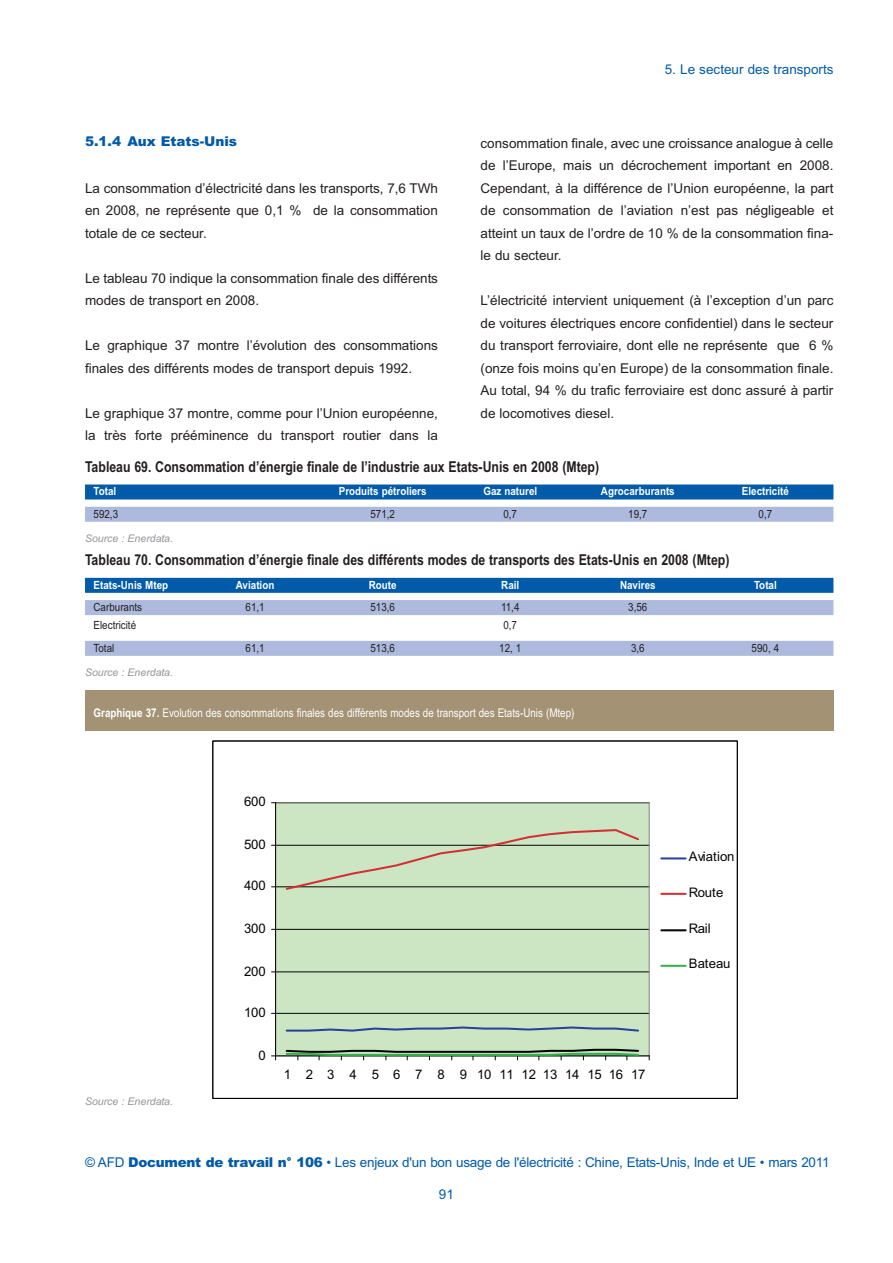
<style>
.page{position:relative;width:893px;height:1263px;background:#fff}
.page>*{position:absolute;margin:0;border:0;box-sizing:border-box;transform-origin:0 0}
.t1{font:700 15px "Arial Narrow";color:#231f20}
.t2{font:13.5px/22.5px "Arial";color:#231f20;text-align:justify}
.t3{font:13.5px "Arial";letter-spacing:-.015em;color:#015ba9}
.t4{font:900 13.5px "Arial";color:#015ba9}
.t5{font:13.2px "Arial MT+T42+YTUMRX";letter-spacing:-.015em;color:#040503}
.t6{font:13.2px "Arial MT+T42+YTUMRX";letter-spacing:.01em;color:#040503}
.t7{font:12px "Arial Narrow";color:#fff}
.t8{font:700 11.25px "Arial Narrow";color:#fff;scale:1.06 1}
.t9{font:11.25px "Arial Narrow";color:#231f20;scale:1.06 1}
.t10{font:italic 10.5px "Arial";color:#939598}
.s1{font-weight:700}
.s2{font-weight:900}
</style>
<div class="page">
<div style="left:85px;top:484px;width:748px;height:15px;background:#015ba9"></div>
<div style="left:85px;top:507px;width:748px;height:15px;background:#adbadd"></div>
<div style="left:85px;top:578px;width:748px;height:15px;background:#015ba9"></div>
<div style="left:85px;top:600px;width:748px;height:15px;background:#adbadd"></div>
<div style="left:85px;top:641px;width:748px;height:15px;background:#adbadd"></div>
<div style="left:85px;top:690px;width:748px;height:41px;background:#a39274"></div>
<div style="left:276px;top:803px;width:373px;height:253px;background:#cce5c3"></div>
<hr style="left:276px;top:1013px;width:373px;height:1px;background:#040503">
<hr style="left:276px;top:972px;width:373px;height:1px;background:#040503">
<hr style="left:276px;top:929px;width:373px;height:1px;background:#040503">
<hr style="left:276px;top:886px;width:373px;height:1px;background:#040503">
<hr style="left:276px;top:845px;width:373px;height:1px;background:#040503">
<hr style="left:275px;top:803px;width:1px;height:253px;background:#040503">
<hr style="left:276px;top:1055px;width:373px;height:1px;background:#040503">
<svg style="left:285px;top:1026px;width:354px;height:6px"></svg>
<svg style="left:284px;top:829px;width:357px;height:61px"></svg>
<svg style="left:285px;top:1048px;width:355px;height:12px"></svg>
<hr style="left:661px;top:857px;width:25px;height:2px;background:#28419a">
<hr style="left:661px;top:893px;width:25px;height:2px;background:#d32f33">
<hr style="left:661px;top:929px;width:25px;height:2px;background:#040503">
<hr style="left:661px;top:965px;width:25px;height:2px;background:#33b04a">
<p class="t4" style="left:85px;top:133px;width:154px">5.1.4 Aux Etats-Unis</p>
<p class="t2" style="left:85px;top:177px;width:354px">La consommation d’électricité dans les transports, 7,6 TWh en 2008, ne représente que 0,1 % de la consommation totale de ce secteur.</p>
<p class="t2" style="left:85px;top:267px;width:354px">Le tableau 70 indique la consommation finale des différents modes de transport en 2008.</p>
<p class="t2" style="left:85px;top:334px;width:354px">Le graphique 37 montre l’évolution des consommations finales des différents modes de transport depuis 1992.</p>
<p class="t2" style="left:85px;top:402px;width:354px">Le graphique 37 montre, comme pour l’Union européenne, la très forte prééminence du transport routier dans la</p>
<p class="t3" style="left:665px;top:61px;width:170px">5. Le secteur des transports</p>
<p class="t2" style="left:480px;top:132px;width:354px">consommation finale, avec une croissance analogue à celle de l’Europe, mais un décrochement important en 2008.<br>Cependant, à la différence de l’Union européenne, la part de consommation de l’aviation n’est pas négligeable et atteint un taux de l’ordre de 10 % de la consommation fina&shy;le du secteur.</p>
<p class="t2" style="left:480px;top:289px;width:354px">L’électricité intervient uniquement (à l’exception d’un parc de voitures électriques encore confidentiel) dans le secteur du transport ferroviaire, dont elle ne représente que 6 % (onze fois moins qu’en Europe) de la consommation finale.<br>Au total, 94 % du trafic ferroviaire est donc assuré à partir de locomotives diesel.</p>
<p class="t1" style="left:85px;top:458px;width:516px">Tableau 69. Consommation d’énergie finale de l’industrie aux Etats-Unis en 2008 (Mtep)</p>
<p class="t8" style="left:94px;top:485px;width:23px">Total</p>
<p class="t8" style="left:339px;top:485px;width:84px">Produits pétroliers</p>
<p class="t8" style="left:483px;top:485px;width:52px">Gaz naturel</p>
<p class="t8" style="left:601px;top:485px;width:71px">Agrocarburants</p>
<p class="t8" style="left:742px;top:485px;width:46px">Electricité</p>
<p class="t9" style="left:94px;top:507px;width:25px">592,3</p>
<p class="t9" style="left:370px;top:507px;width:25px">571,2</p>
<p class="t9" style="left:503px;top:507px;width:14px">0,7</p>
<p class="t9" style="left:628px;top:507px;width:20px">19,7</p>
<p class="t9" style="left:759px;top:507px;width:14px">0,7</p>
<p class="t10" style="left:85px;top:532px;width:89px">Source : Enerdata.</p>
<p class="t1" style="left:85px;top:551px;width:646px">Tableau 70. Consommation d’énergie finale des différents modes de transports des Etats-Unis en 2008 (Mtep)</p>
<p class="t8" style="left:94px;top:578px;width:72px">Etats-Unis Mtep</p>
<p class="t8" style="left:236px;top:578px;width:38px">Aviation</p>
<p class="t8" style="left:369px;top:578px;width:28px">Route</p>
<p class="t8" style="left:501px;top:578px;width:19px">Rail</p>
<p class="t8" style="left:620px;top:578px;width:35px">Navires</p>
<p class="t8" style="left:754px;top:578px;width:23px">Total</p>
<p class="t9" style="left:94px;top:600px;width:47px">Carburants</p>
<p class="t9" style="left:246px;top:600px;width:20px">61,1</p>
<p class="t9" style="left:370px;top:600px;width:25px">513,6</p>
<p class="t9" style="left:501px;top:600px;width:19px">11,4</p>
<p class="t9" style="left:628px;top:600px;width:20px">3,56</p>
<p class="t9" style="left:94px;top:619px;width:42px">Electricité</p>
<p class="t9" style="left:503px;top:619px;width:14px">0,7</p>
<p class="t9" style="left:94px;top:641px;width:21px">Total</p>
<p class="t9" style="left:246px;top:641px;width:20px">61,1</p>
<p class="t9" style="left:370px;top:641px;width:25px">513,6</p>
<p class="t9" style="left:499px;top:641px;width:22px">12, 1</p>
<p class="t9" style="left:631px;top:641px;width:14px">3,6</p>
<p class="t9" style="left:752px;top:641px;width:28px">590, 4</p>
<p class="t10" style="left:85px;top:666px;width:89px">Source : Enerdata.</p>
<p class="t7" style="left:94px;top:706px;width:482px"><span class="s1">Graphique 37.</span> Evolution des consommations finales des différents modes de transport des Etats-Unis (Mtep)</p>
<p class="t5" style="left:244px;top:793px;width:23px">600</p>
<p class="t10" style="left:85px;top:1095px;width:89px">Source : Enerdata.</p>
<p class="t5" style="left:244px;top:836px;width:23px">500</p>
<p class="t5" style="left:244px;top:877px;width:23px">400</p>
<p class="t5" style="left:244px;top:920px;width:23px">300</p>
<p class="t5" style="left:244px;top:962px;width:23px">200</p>
<p class="t5" style="left:244px;top:1004px;width:23px">100</p>
<p class="t5" style="left:258px;top:1046px;width:9px">0</p>
<p class="t5" style="left:284px;top:1065px;width:363px">1 2 3 4 5 6 7 8 9 1011121314151617</p>
<p class="t6" style="left:689px;top:848px;width:47px">Aviation</p>
<p class="t5" style="left:689px;top:883px;width:36px">Route</p>
<p class="t5" style="left:689px;top:920px;width:24px">Rail</p>
<p class="t5" style="left:689px;top:955px;width:43px">Bateau</p>
<p class="t3" style="left:85px;top:1154px;width:746px">© AFD <span class="s2">Document de travail n° 106</span> • Les enjeux d'un bon usage de l'électricité : Chine, Etats-Unis, Inde et UE • mars 2011</p>
<p class="t3" style="left:439px;top:1186px;width:17px">91</p>
</div>
